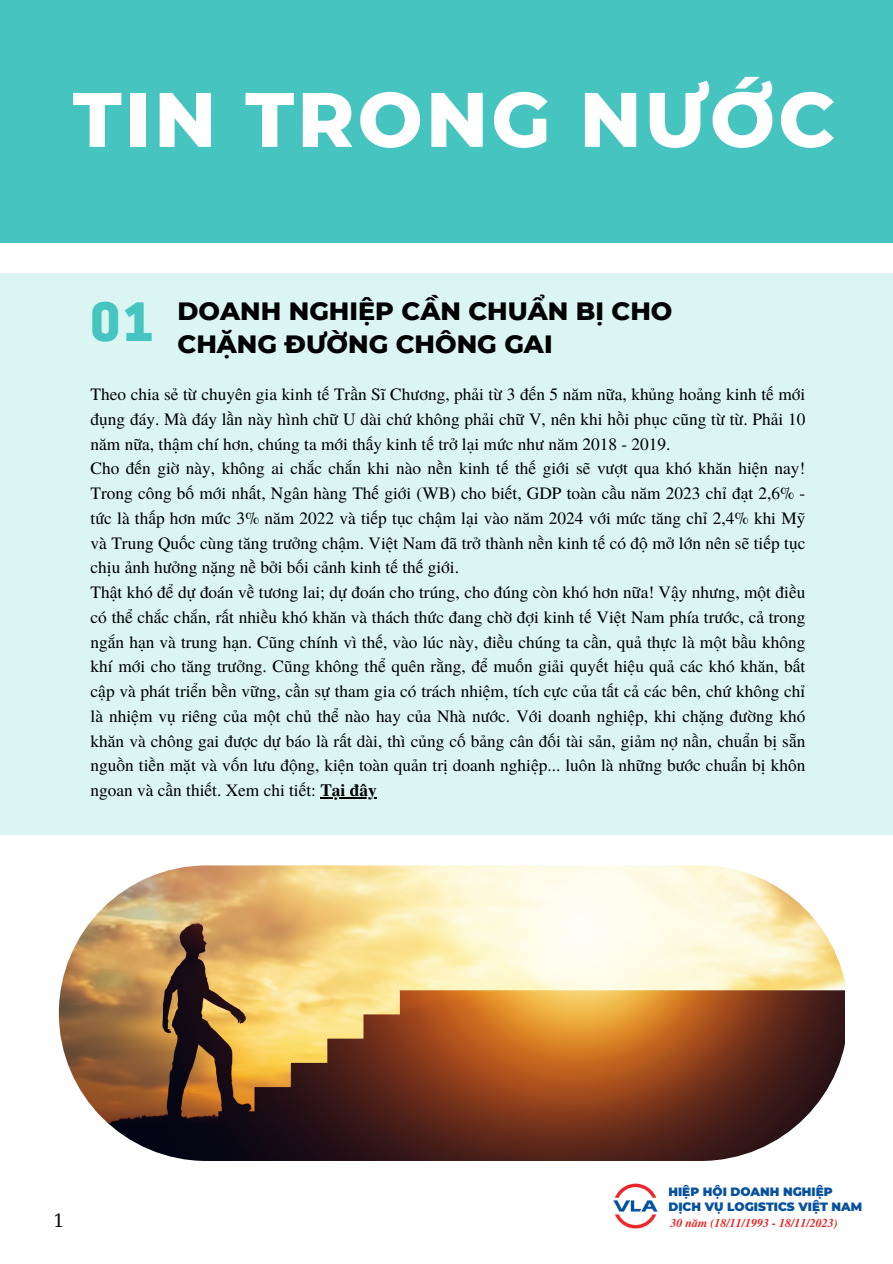
<style>
.page{position:relative;width:893px;height:1264px;background:#fff}
.page>*{position:absolute;margin:0;border:0;box-sizing:border-box;transform-origin:0 0}
.t1{font:800 76.95px "Montserrat";letter-spacing:.04em;color:#fff}
.t2{font:800 49.5px "Cooper Hewitt";color:#46c4c0}
.t3{font:800 25.5px/33.8px "Montserrat";color:#000}
.t4{font:18px "DejaVu Serif";color:#000}
.t5{font:17.25px/24.8px "Te X Gyre Termes";color:#000}
.t6{font:900 12px/15.8px "Montserrat";color:#07529f}
.t7{font:italic 700 12px "Te X Gyre Termes";color:#eb2527}
.s1{font-weight:700}
</style>
<div class="page">
<div style="left:0;top:0;width:892px;height:242px;background:#46c4c0"></div>
<img style="left:613px;top:1183px;width:45px;height:46px">
<div style="left:0;top:273px;width:892px;height:562px;background:#daf5f2"></div>
<img style="left:59px;top:865px;width:784px;height:295px">
<hr style="left:320px;top:797px;width:56px;height:1px;background:#000">
<p class="t1" style="left:73px;top:72px;width:763px">TIN TRONG NƯỚC</p>
<p class="t2" style="left:91px;top:304px;width:64px">01</p>
<h4 class="t3" style="left:177px;top:293px;width:496px">DOANH NGHIỆP CẦN CHUẨN BỊ CHO<br>CHẶNG ĐƯỜNG CHÔNG GAI</h4>
<h2 class="t5" style="left:91px;top:381px;width:716px">Theo chia sẻ từ chuyên gia kinh tế Trần Sĩ Chương, phải từ 3 đến 5 năm nữa, khủng hoảng kinh tế mới đụng đáy. Mà đáy lần này hình chữ U dài chứ không phải chữ V, nên khi hồi phục cũng từ từ. Phải 10 năm nữa, thậm chí hơn, chúng ta mới thấy kinh tế trở lại mức như năm 2018 - 2019.<br>Cho đến giờ này, không ai chắc chắn khi nào nền kinh tế thế giới sẽ vượt qua khó khăn hiện nay!<br>Trong công bố mới nhất, Ngân hàng Thế giới (WB) cho biết, GDP toàn cầu năm 2023 chỉ đạt 2,6% - tức là thấp hơn mức 3% năm 2022 và tiếp tục chậm lại vào năm 2024 với mức tăng chỉ 2,4% khi Mỹ và Trung Quốc cùng tăng trưởng chậm. Việt Nam đã trở thành nền kinh tế có độ mở lớn nên sẽ tiếp tục chịu ảnh hưởng nặng nề bởi bối cảnh kinh tế thế giới.<br>Thật khó để dự đoán về tương lai; dự đoán cho trúng, cho đúng còn khó hơn nữa! Vậy nhưng, một điều có thể chắc chắn, rất nhiều khó khăn và thách thức đang chờ đợi kinh tế Việt Nam phía trước, cả trong ngắn hạn và trung hạn. Cũng chính vì thế, vào lúc này, điều chúng ta cần, quả thực là một bầu không khí mới cho tăng trưởng. Cũng không thể quên rằng, để muốn giải quyết hiệu quả các khó khăn, bất cập và phát triển bền vững, cần sự tham gia có trách nhiệm, tích cực của tất cả các bên, chứ không chỉ là nhiệm vụ riêng của một chủ thể nào hay của Nhà nước. Với doanh nghiệp, khi chặng đường khó khăn và chông gai được dự báo là rất dài, thì củng cố bảng cân đối tài sản, giảm nợ nần, chuẩn bị sẵn nguồn tiền mặt và vốn lưu động, kiện toàn quản trị doanh nghiệp... luôn là những bước chuẩn bị khôn ngoan và cần thiết. Xem chi tiết: <span class="s1">Tại đây</span></h2>
<p class="t4" style="left:53px;top:1210px;width:13px">1</p>
<h3 class="t6" style="left:668px;top:1183px;width:195px">HIỆP HỘI DOANH NGHIỆP<br>DỊCH VỤ LOGISTICS VIỆT NAM</h3>
<p class="t7" style="left:670px;top:1213px;width:169px">30 năm (18/11/1993 - 18/11/2023)</p>
</div>
